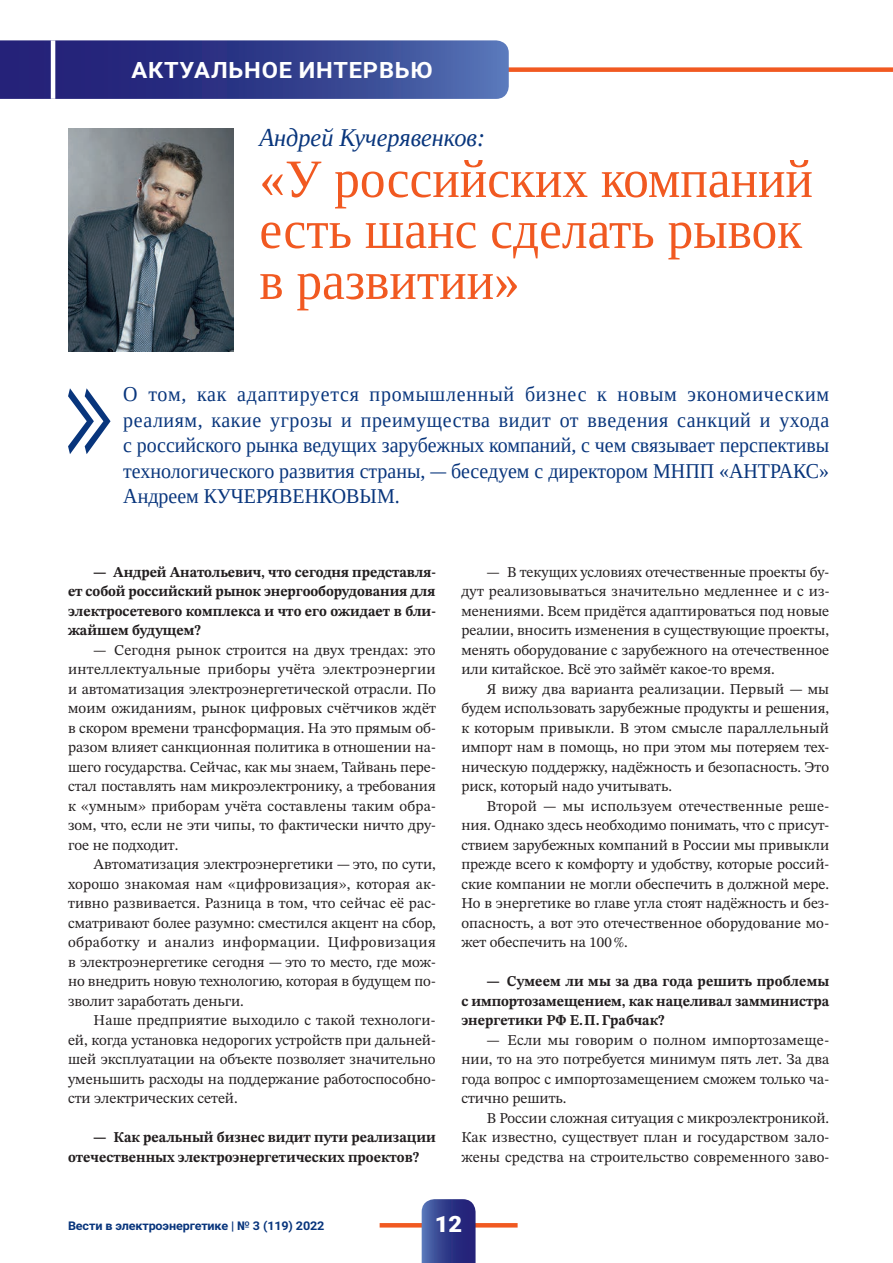
<style>
.page{position:relative;width:893px;height:1263px;background:#fff}
.page>*{position:absolute;margin:0;border:0;box-sizing:border-box;transform-origin:0 0}
.t1{font:54px/51px "Liberation Serif";color:#f15921;scale:.95 1}
.t2{font:italic 25.5px "Liberation Serif";color:#08357c;scale:.95 1}
.t3{font:700 22.5px "Roboto";letter-spacing:.035em;color:#fff;scale:1.05 1}
.t4{font:900 22.5px "Roboto";color:#fff;scale:1.05 1}
.t5{font:21px/25.5px "Liberation Serif";color:#08357c;text-align:justify;scale:.95 1}
.t6{font:15px/19.5px "STIX Two Text";color:#231f20;text-align:justify}
.t7{font:15px/19.5px "STIX Two Text";color:#231f20;text-align:justify;scale:.85 1}
.t8{font:700 15px/19.5px "STIX Two Text";color:#231f20;text-align:justify;scale:.85 1}
.t9{font:700 12px "Roboto";letter-spacing:-.01em;color:#08357c;scale:1.05 1}
</style>
<div class="page">
<div style="left:461px;top:67px;width:432px;height:5px;background:#f15921"></div>
<svg style="left:0;top:40px;width:509px;height:59px;background:#36408e"></svg>
<hr style="left:51px;top:40px;width:4px;height:59px;background:#fff">
<svg style="left:380px;top:1223px;width:138px;height:4px"></svg>
<svg style="left:422px;top:1199px;width:54px;height:64px;background:#39438f"></svg>
<svg style="left:68px;top:388px;width:43px;height:66px"></svg>
<img style="left:68px;top:128px;width:165px;height:224px">
<h3 class="t3" style="left:131px;top:54px;width:289px">Актуальное интервью</h3>
<h2 class="t2" style="left:259px;top:121px;width:239px">Андрей Кучерявенков:</h2>
<h1 class="t1" style="left:259px;top:153px;width:584px">«У российских компаний есть шанс сделать рывок в развитии»</h1>
<p class="t5" style="left:123px;top:381px;width:745px">О том, как адаптируется промышленный бизнес к новым экономическим реалиям, какие угрозы и преимущества видит от введения санкций и ухода с российского рынка ведущих зарубежных компаний, с чем связывает перспективы технологического развития страны, — беседуем с директором МНПП «АНТРАКС» Андреем КУЧЕРЯВЕНКОВЫМ.</p>
<p class="t8" style="left:68px;top:562px;width:434px;text-indent:26px">— Андрей Анатольевич, что сегодня представля&shy;ет собой российский рынок энергооборудования для электросетевого комплекса и что его ожидает в бли&shy;жайшем будущем?</p>
<p class="t7" style="left:68px;top:640px;width:434px;text-indent:26px">— Сегодня рынок строится на двух трендах: это интеллектуальные приборы учёта электроэнергии и автоматизация электроэнергетической отрасли. По моим ожиданиям, рынок цифровых счётчиков ждёт в скором времени трансформация. На это прямым об&shy;разом влияет санкционная политика в отношении на&shy;шего государства. Сейчас, как мы знаем, Тайвань пере&shy;стал поставлять нам микроэлектронику, а требования к «умным» приборам учёта составлены таким обра&shy;зом, что, если не эти чипы, то фактически ничто дру&shy;гое не подходит.</p>
<p class="t6" style="left:68px;top:854px;width:369px;text-indent:26px">Автоматизация электроэнергетики — это, по сути, хорошо знакомая нам «цифровизация», которая ак&shy;тивно развивается. Разница в том, что сейчас её рас&shy;сматривают более разумно: сместился акцент на сбор, обработку и анализ информации. Цифровизация в электроэнергетике сегодня — это то место, где мож&shy;но внедрить новую технологию, которая в будущем по&shy;зволит заработать деньги.</p>
<p class="t6" style="left:68px;top:1010px;width:369px;text-indent:26px">Наше предприятие выходило с такой технологи&shy;ей, когда установка недорогих устройств при дальней&shy;шей эксплуатации на объекте позволяет значительно уменьшить расходы на поддержание работоспособно&shy;сти электрических сетей.</p>
<p class="t8" style="left:68px;top:1128px;width:434px;text-indent:26px">— Как реальный бизнес видит пути реализации отечественных электроэнергетических проектов?</p>
<p class="t7" style="left:461px;top:562px;width:434px;text-indent:26px">— В текущих условиях отечественные проекты бу&shy;дут реализовываться значительно медленнее и с из&shy;менениями. Всем придётся адаптироваться под новые реалии, вносить изменения в существующие проекты, менять оборудование с зарубежного на отечественное или китайское. Всё это займёт какое-то время.</p>
<p class="t6" style="left:461px;top:679px;width:369px;text-indent:26px">Я вижу два варианта реализации. Первый — мы будем использовать зарубежные продукты и решения, к которым привыкли. В этом смысле параллельный импорт нам в помощь, но при этом мы потеряем тех&shy;ническую поддержку, надёжность и безопасность. Это риск, который надо учитывать.</p>
<p class="t6" style="left:461px;top:796px;width:369px;text-indent:26px">Второй — мы используем отечественные реше&shy;ния. Однако здесь необходимо понимать, что с присут&shy;ствием зарубежных компаний в России мы привыкли прежде всего к комфорту и удобству, которые россий&shy;ские компании не могли обеспечить в должной мере.<br>Но в энергетике во главе угла стоят надёжность и без&shy;опасность, а вот это отечественное оборудование мо&shy;жет обеспечить на 100 %.</p>
<p class="t8" style="left:461px;top:972px;width:434px;text-indent:26px">— Сумеем ли мы за два года решить проблемы с импортозамещением, как нацеливал замминистра энергетики РФ Е. П. Грабчак?</p>
<p class="t7" style="left:461px;top:1030px;width:434px;text-indent:26px">— Если мы говорим о полном импортозамеще&shy;нии, то на это потребуется минимум пять лет. За два года вопрос с импортозамещением сможем только ча&shy;стично решить.</p>
<p class="t6" style="left:461px;top:1108px;width:369px;text-indent:26px">В России сложная ситуация с микроэлектроникой.<br>Как известно, существует план и государством зало&shy;жены средства на строительство современного заво-</p>
<p class="t9" style="left:68px;top:1217px;width:246px">Вести в электроэнергетике | № 3 (119) 2022</p>
<h3 class="t4" style="left:435px;top:1208px;width:28px">12</h3>
</div>
